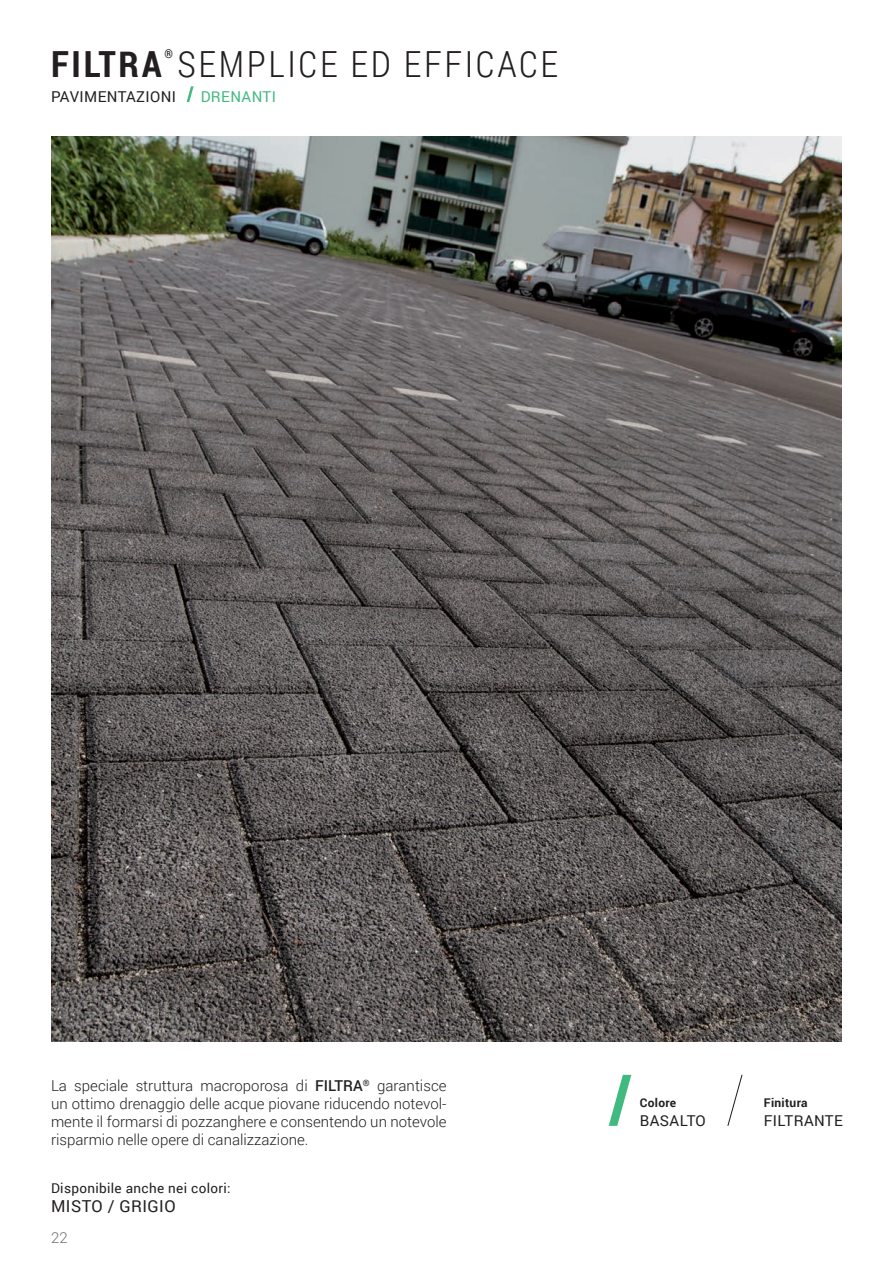
<style>
.page{position:relative;width:893px;height:1263px;background:#fff}
.page>*{position:absolute;margin:0;border:0;box-sizing:border-box;transform-origin:0 0}
.t1{font:300 36px "Roboto Condensed";letter-spacing:.075em;color:#231f20}
.t2{font:16.5px "Roboto";letter-spacing:.025em;color:#231f20}
.t3{font:300 15px/18px "Roboto";color:#231f20;text-align:justify}
.t4{font:15px "Roboto";letter-spacing:.025em;color:#231f20}
.t5{font:15px "Roboto";letter-spacing:.025em;color:#41ba80}
.t6{font:300 15px "Roboto";color:#6c6d70}
.t7{font:13.5px "Roboto";letter-spacing:.025em;color:#231f20}
.t8{font:700 12.3px "Roboto Condensed";color:#231f20}
.t9{font:700 12px "Roboto";letter-spacing:.025em;color:#231f20}
.s1{font-weight:700}
.s2{font-weight:500}
</style>
<div class="page">
<svg style="left:187px;top:86px;width:7px;height:16px"></svg>
<svg style="left:727px;top:1075px;width:16px;height:51px"></svg>
<svg style="left:609px;top:1075px;width:22px;height:51px"></svg>
<img style="left:51px;top:136px;width:791px;height:906px">
<p class="t8" style="left:164px;top:45px;width:10px">®</p>
<p class="t4" style="left:51px;top:86px;width:127px">PAVIMENTAZIONI</p>
<p class="t5" style="left:201px;top:86px;width:77px">DRENANTI</p>
<h1 class="t1" style="left:51px;top:39px;width:509px"><span class="s1">FILTRA</span> SEMPLICE ED EFFICACE</h1>
<p class="t3" style="left:51px;top:1076px;width:397px">La speciale struttura macroporosa di <span class="s2">FILTRA</span><sup>®</sup> garantisce un ottimo drenaggio delle acque piovane riducendo notevol&shy;mente il formarsi di pozzanghere e consentendo un notevole risparmio nelle opere di canalizzazione.</p>
<p class="t7" style="left:51px;top:1178px;width:181px">Disponibile anche nei colori:</p>
<p class="t2" style="left:51px;top:1194px;width:126px">MISTO / GRIGIO</p>
<p class="t6" style="left:51px;top:1227px;width:18px">22</p>
<p class="t9" style="left:640px;top:1094px;width:38px">Colore</p>
<p class="t4" style="left:640px;top:1110px;width:68px">BASALTO</p>
<p class="t9" style="left:764px;top:1094px;width:45px">Finitura</p>
<p class="t4" style="left:764px;top:1110px;width:81px">FILTRANTE</p>
</div>
